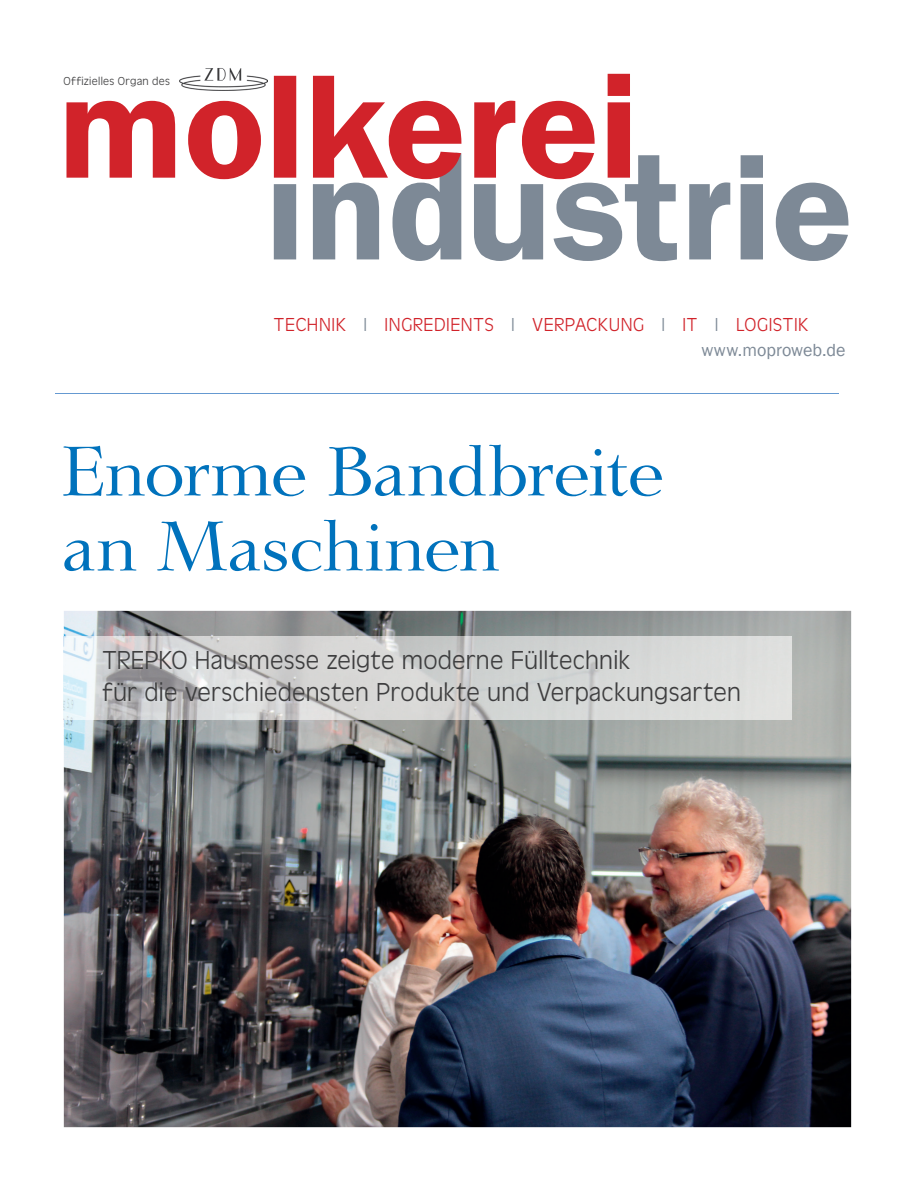
<style>
.page{position:relative;width:915px;height:1191px;background:#fff}
.page>*{position:absolute;margin:0;border:0;box-sizing:border-box;transform-origin:0 0}
.t1{font:67.5px/75px "Lingwood Serial";letter-spacing:.005em;color:#0072bc}
.t2{font:300 27px/32.4px "Antigone";letter-spacing:.005em;color:#3e3e3f}
.t3{font:300 19.5px "Antigone";letter-spacing:.025em;color:#d1232a}
.t4{font:18px "Franklin Gothic";color:#7d8996}
.t5{font:300 12px "Antigone";letter-spacing:.025em;color:#3e3e3f}
.s1{color:#7d8996}
</style>
<div class="page">
<svg style="left:274px;top:153px;width:574px;height:108px"></svg>
<svg style="left:66px;top:74px;width:563px;height:105px"></svg>
<img style="left:179px;top:68px;width:88px;height:23px">
<hr style="left:55px;top:393px;width:783px;height:1px;background:#6599d1">
<img style="left:64px;top:611px;width:786px;height:516px">
<img style="left:64px;top:636px;width:727px;height:84px">
<p class="t5" style="left:63px;top:75px;width:108px">Offizielles Organ des</p>
<p class="t3" style="left:273px;top:314px;width:536px">TECHNIK <span class="s1">I</span> INGREDIENTS <span class="s1">I</span> VERPACKUNG <span class="s1">I</span> IT <span class="s1">I</span> LOGISTIK</p>
<p class="t4" style="left:701px;top:338px;width:146px">www.moproweb.de</p>
<h1 class="t1" style="left:62px;top:433px;width:603px">Enorme Bandbreite an Maschinen</h1>
<p class="t2" style="left:102px;top:644px;width:640px">TREPKO Hausmesse zeigte moderne Fülltechnik<br>für die verschiedensten Produkte und Verpackungsarten</p>
</div>
